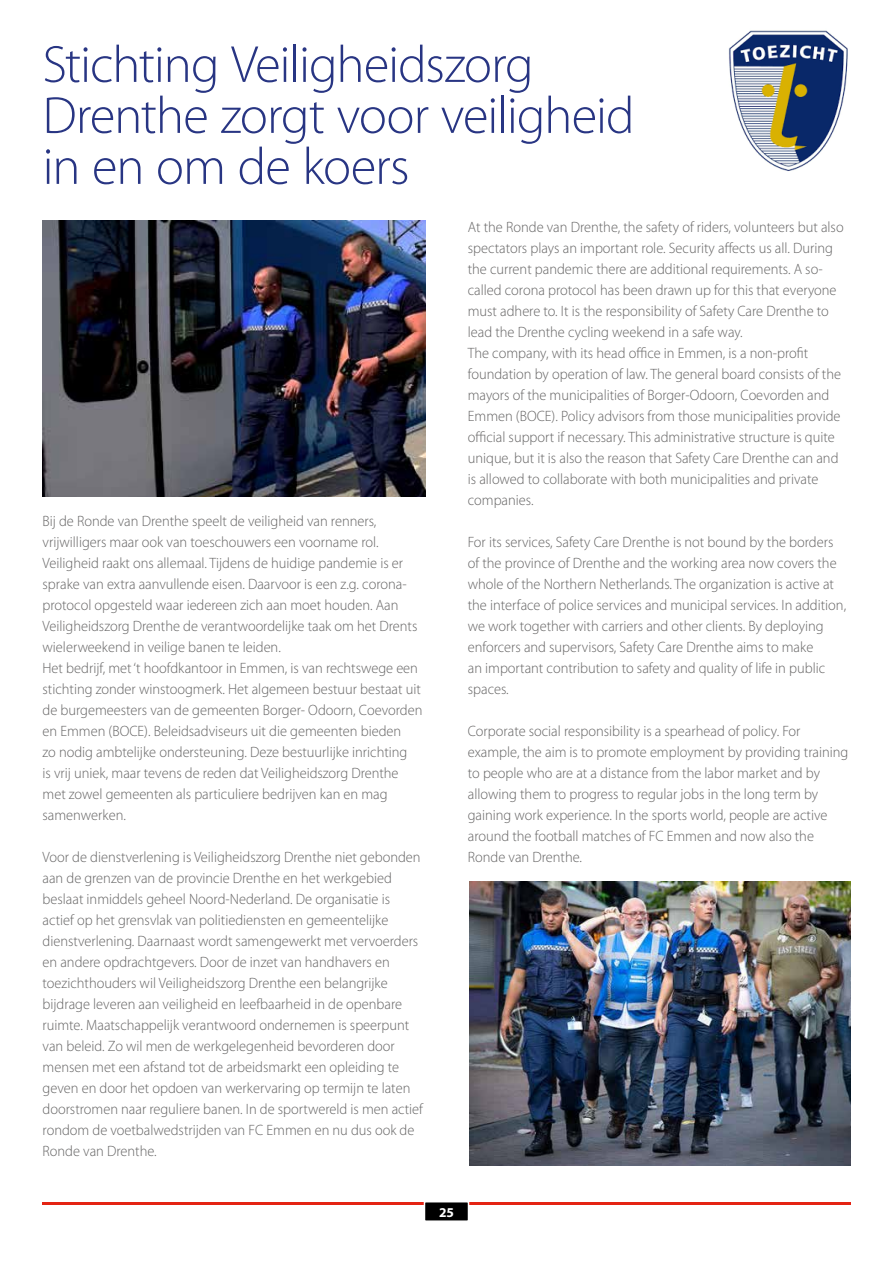
<style>
.page{position:relative;width:893px;height:1263px;background:#fff}
.page>*{position:absolute;margin:0;border:0;box-sizing:border-box;transform-origin:0 0}
.t1{font:300 52.5px/51px "Myriad Pro";letter-spacing:-.02em;color:#283583}
.t2{font:300 15px/21px "Myriad Pro";color:#646363;scale:.96 1}
.t3{font:700 13.5px "Myriad Pro";color:#fff}
</style>
<div class="page">
<hr style="left:43px;top:1202px;width:382px;height:2px;background:#e42313">
<hr style="left:468px;top:1202px;width:382px;height:2px;background:#e42313">
<svg style="left:423px;top:1202px;width:47px;height:19px"></svg>
<img style="left:729px;top:30px;width:119px;height:141px">
<img style="left:469px;top:881px;width:381px;height:284px">
<img style="left:43px;top:220px;width:382px;height:276px">
<h1 class="t1" style="left:43px;top:38px;width:593px">Stichting Veiligheidszorg<br>Drenthe zorgt voor veiligheid in en om de koers</h1>
<p class="t2" style="left:43px;top:510px;width:397px">Bij de Ronde van Drenthe speelt de veiligheid van renners, vrijwilligers maar ook van toeschouwers een voorname rol.<br>Veiligheid raakt ons allemaal. Tijdens de huidige pandemie is er sprake van extra aanvullende eisen. Daarvoor is een z.g. corona&shy;protocol opgesteld waar iedereen zich aan moet houden. Aan Veiligheidszorg Drenthe de verantwoordelijke taak om het Drents wielerweekend in veilige banen te leiden.<br>Het bedrijf, met ‘t hoofdkantoor in Emmen, is van rechtswege een stichting zonder winstoogmerk. Het algemeen bestuur bestaat uit de burgemeesters van de gemeenten Borger- Odoorn, Coevorden en Emmen (BOCE). Beleidsadviseurs uit die gemeenten bieden<br>zo nodig ambtelijke ondersteuning. Deze bestuurlijke inrichting<br>is vrij uniek, maar tevens de reden dat Veiligheidszorg Drenthe met zowel gemeenten als particuliere bedrijven kan en mag samenwerken.</p>
<p class="t2" style="left:43px;top:846px;width:398px">Voor de dienstverlening is Veiligheidszorg Drenthe niet gebonden aan de grenzen van de provincie Drenthe en het werkgebied beslaat inmiddels geheel Noord-Nederland. De organisatie is actief op het grensvlak van politiediensten en gemeentelijke dienstverlening. Daarnaast wordt samengewerkt met vervoerders en andere opdrachtgevers. Door de inzet van handhavers en toezichthouders wil Veiligheidszorg Drenthe een belangrijke bijdrage leveren aan veiligheid en leefbaarheid in de openbare ruimte. Maatschappelijk verantwoord ondernemen is speerpunt van beleid. Zo wil men de werkgelegenheid bevorderen door mensen met een afstand tot de arbeidsmarkt een opleiding te geven en door het opdoen van werkervaring op termijn te laten doorstromen naar reguliere banen. In de sportwereld is men actief rondom de voetbalwedstrijden van FC Emmen en nu dus ook de Ronde van Drenthe.</p>
<p class="t2" style="left:468px;top:216px;width:393px">At the Ronde van Drenthe, the safety of riders, volunteers but also spectators plays an important role. Security affects us all. During the current pandemic there are additional requirements. A so&shy;called corona protocol has been drawn up for this that everyone must adhere to. It is the responsibility of Safety Care Drenthe to lead the Drenthe cycling weekend in a safe way.<br>The company, with its head office in Emmen, is a non-profit foundation by operation of law. The general board consists of the mayors of the municipalities of Borger-Odoorn, Coevorden and Emmen (BOCE). Policy advisors from those municipalities provide official support if necessary. This administrative structure is quite unique, but it is also the reason that Safety Care Drenthe can and is allowed to collaborate with both municipalities and private companies.</p>
<p class="t2" style="left:468px;top:531px;width:396px">For its services, Safety Care Drenthe is not bound by the borders of the province of Drenthe and the working area now covers the whole of the Northern Netherlands. The organization is active at the interface of police services and municipal services. In addition, we work together with carriers and other clients. By deploying enforcers and supervisors, Safety Care Drenthe aims to make<br>an important contribution to safety and quality of life in public spaces.</p>
<p class="t2" style="left:468px;top:720px;width:398px">Corporate social responsibility is a spearhead of policy. For example, the aim is to promote employment by providing training to people who are at a distance from the labor market and by allowing them to progress to regular jobs in the long term by gaining work experience. In the sports world, people are active around the football matches of FC Emmen and now also the Ronde van Drenthe.</p>
<p class="t3" style="left:439px;top:1203px;width:16px">25</p>
</div>
